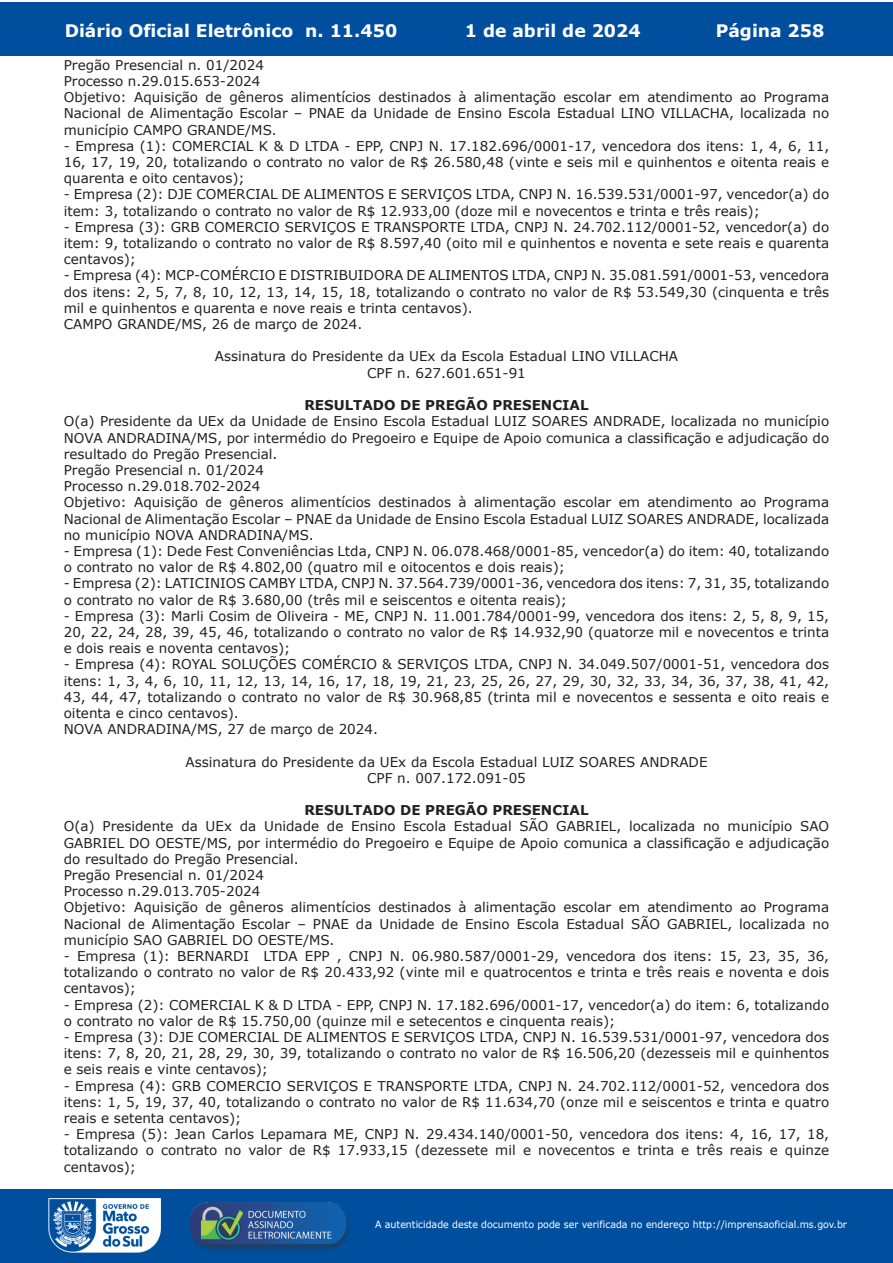
<style>
.page{position:relative;width:893px;height:1263px;background:#fff}
.page>*{position:absolute;margin:0;border:0;box-sizing:border-box;transform-origin:0 0}
.t1{font:700 17.25px "Verdana";color:#fff}
.t2{font:13.5px/16.2px "Verdana";color:#231f20}
.t3{font:700 13.5px "Verdana";color:#231f20}
.t4{font:9.9px "Verdana";color:#fff;scale:.95 1}
</style>
<div class="page">
<div style="left:0;top:2px;width:893px;height:53px;background:#004f9f"></div>
<div style="left:1px;top:1189px;width:892px;height:74px;background:#004f9f"></div>
<img style="left:49px;top:1198px;width:111px;height:54px">
<img style="left:185px;top:1201px;width:168px;height:54px">
<p class="t1" style="left:65px;top:18px;width:334px">Diário Oficial Eletrônico n. 11.450</p>
<p class="t1" style="left:465px;top:18px;width:177px">1 de abril de 2024</p>
<p class="t1" style="left:716px;top:18px;width:110px">Página 258</p>
<p class="t2" style="left:64px;top:57px;width:767px">Pregão Presencial n. 01/2024<br>Processo n.29.015.653-2024<br>Objetivo: Aquisição de gêneros alimentícios destinados à alimentação escolar em atendimento ao Programa Nacional de Alimentação Escolar – PNAE da Unidade de Ensino Escola Estadual LINO VILLACHA, localizada no município CAMPO GRANDE/MS.</p>
<p class="t2" style="left:64px;top:138px;width:767px;text-align:justify">- Empresa (1): COMERCIAL K &amp; D LTDA - EPP, CNPJ N. 17.182.696/0001-17, vencedora dos itens: 1, 4, 6, 11, 16, 17, 19, 20, totalizando o contrato no valor de R$ 26.580,48 (vinte e seis mil e quinhentos e oitenta reais e quarenta e oito centavos);</p>
<p class="t2" style="left:64px;top:186px;width:767px">- Empresa (2): DJE COMERCIAL DE ALIMENTOS E SERVIÇOS LTDA, CNPJ N. 16.539.531/0001-97, vencedor(a) do item: 3, totalizando o contrato no valor de R$ 12.933,00 (doze mil e novecentos e trinta e três reais);</p>
<p class="t2" style="left:64px;top:219px;width:767px;text-align:justify">- Empresa (3): GRB COMERCIO SERVIÇOS E TRANSPORTE LTDA, CNPJ N. 24.702.112/0001-52, vencedor(a) do item: 9, totalizando o contrato no valor de R$ 8.597,40 (oito mil e quinhentos e noventa e sete reais e quarenta centavos);</p>
<p class="t2" style="left:64px;top:267px;width:767px">- Empresa (4): MCP-COMÉRCIO E DISTRIBUIDORA DE ALIMENTOS LTDA, CNPJ N. 35.081.591/0001-53, vencedora dos itens: 2, 5, 7, 8, 10, 12, 13, 14, 15, 18, totalizando o contrato no valor de R$ 53.549,30 (cinquenta e três mil e quinhentos e quarenta e nove reais e trinta centavos).<br>CAMPO GRANDE/MS, 26 de março de 2024.</p>
<p class="t2" style="left:215px;top:348px;width:465px;text-align:center">Assinatura do Presidente da UEx da Escola Estadual LINO VILLACHA<br>CPF n. 627.601.651-91</p>
<p class="t3" style="left:304px;top:396px;width:286px">RESULTADO DE PREGÃO PRESENCIAL</p>
<p class="t2" style="left:64px;top:413px;width:767px">O(a) Presidente da UEx da Unidade de Ensino Escola Estadual LUIZ SOARES ANDRADE, localizada no município NOVA ANDRADINA/MS, por intermédio do Pregoeiro e Equipe de Apoio comunica a classificação e adjudicação do resultado do Pregão Presencial.<br>Pregão Presencial n. 01/2024<br>Processo n.29.018.702-2024<br>Objetivo: Aquisição de gêneros alimentícios destinados à alimentação escolar em atendimento ao Programa Nacional de Alimentação Escolar – PNAE da Unidade de Ensino Escola Estadual LUIZ SOARES ANDRADE, localizada no município NOVA ANDRADINA/MS.</p>
<p class="t2" style="left:64px;top:543px;width:767px">- Empresa (1): Dede Fest Conveniências Ltda, CNPJ N. 06.078.468/0001-85, vencedor(a) do item: 40, totalizando o contrato no valor de R$ 4.802,00 (quatro mil e oitocentos e dois reais);</p>
<p class="t2" style="left:64px;top:575px;width:767px">- Empresa (2): LATICINIOS CAMBY LTDA, CNPJ N. 37.564.739/0001-36, vencedora dos itens: 7, 31, 35, totalizando o contrato no valor de R$ 3.680,00 (três mil e seiscentos e oitenta reais);</p>
<p class="t2" style="left:64px;top:608px;width:767px;text-align:justify">- Empresa (3): Marli Cosim de Oliveira - ME, CNPJ N. 11.001.784/0001-99, vencedora dos itens: 2, 5, 8, 9, 15, 20, 22, 24, 28, 39, 45, 46, totalizando o contrato no valor de R$ 14.932,90 (quatorze mil e novecentos e trinta e dois reais e noventa centavos);</p>
<p class="t2" style="left:64px;top:656px;width:767px">- Empresa (4): ROYAL SOLUÇÕES COMÉRCIO &amp; SERVIÇOS LTDA, CNPJ N. 34.049.507/0001-51, vencedora dos itens: 1, 3, 4, 6, 10, 11, 12, 13, 14, 16, 17, 18, 19, 21, 23, 25, 26, 27, 29, 30, 32, 33, 34, 36, 37, 38, 41, 42, 43, 44, 47, totalizando o contrato no valor de R$ 30.968,85 (trinta mil e novecentos e sessenta e oito reais e oitenta e cinco centavos).<br>NOVA ANDRADINA/MS, 27 de março de 2024.</p>
<p class="t2" style="left:185px;top:753px;width:524px;text-align:center">Assinatura do Presidente da UEx da Escola Estadual LUIZ SOARES ANDRADE<br>CPF n. 007.172.091-05</p>
<p class="t3" style="left:304px;top:801px;width:286px">RESULTADO DE PREGÃO PRESENCIAL</p>
<p class="t2" style="left:64px;top:818px;width:767px">O(a) Presidente da UEx da Unidade de Ensino Escola Estadual SÃO GABRIEL, localizada no município SAO GABRIEL DO OESTE/MS, por intermédio do Pregoeiro e Equipe de Apoio comunica a classificação e adjudicação do resultado do Pregão Presencial.<br>Pregão Presencial n. 01/2024<br>Processo n.29.013.705-2024<br>Objetivo: Aquisição de gêneros alimentícios destinados à alimentação escolar em atendimento ao Programa Nacional de Alimentação Escolar – PNAE da Unidade de Ensino Escola Estadual SÃO GABRIEL, localizada no município SAO GABRIEL DO OESTE/MS.</p>
<p class="t2" style="left:64px;top:948px;width:767px;text-align:justify">- Empresa (1): BERNARDI LTDA EPP , CNPJ N. 06.980.587/0001-29, vencedora dos itens: 15, 23, 35, 36, totalizando o contrato no valor de R$ 20.433,92 (vinte mil e quatrocentos e trinta e três reais e noventa e dois centavos);</p>
<p class="t2" style="left:64px;top:996px;width:767px">- Empresa (2): COMERCIAL K &amp; D LTDA - EPP, CNPJ N. 17.182.696/0001-17, vencedor(a) do item: 6, totalizando o contrato no valor de R$ 15.750,00 (quinze mil e setecentos e cinquenta reais);</p>
<p class="t2" style="left:64px;top:1029px;width:767px;text-align:justify">- Empresa (3): DJE COMERCIAL DE ALIMENTOS E SERVIÇOS LTDA, CNPJ N. 16.539.531/0001-97, vencedora dos itens: 7, 8, 20, 21, 28, 29, 30, 39, totalizando o contrato no valor de R$ 16.506,20 (dezesseis mil e quinhentos e seis reais e vinte centavos);</p>
<p class="t2" style="left:64px;top:1077px;width:767px;text-align:justify">- Empresa (4): GRB COMERCIO SERVIÇOS E TRANSPORTE LTDA, CNPJ N. 24.702.112/0001-52, vencedora dos itens: 1, 5, 19, 37, 40, totalizando o contrato no valor de R$ 11.634,70 (onze mil e seiscentos e trinta e quatro reais e setenta centavos);</p>
<p class="t2" style="left:64px;top:1126px;width:767px;text-align:justify">- Empresa (5): Jean Carlos Lepamara ME, CNPJ N. 29.434.140/0001-50, vencedora dos itens: 4, 16, 17, 18, totalizando o contrato no valor de R$ 17.933,15 (dezessete mil e novecentos e trinta e três reais e quinze centavos);</p>
<p class="t4" style="left:375px;top:1218px;width:498px">A autenticidade deste documento pode ser verificada no endereço http://imprensaoficial.ms.gov.br</p>
</div>
